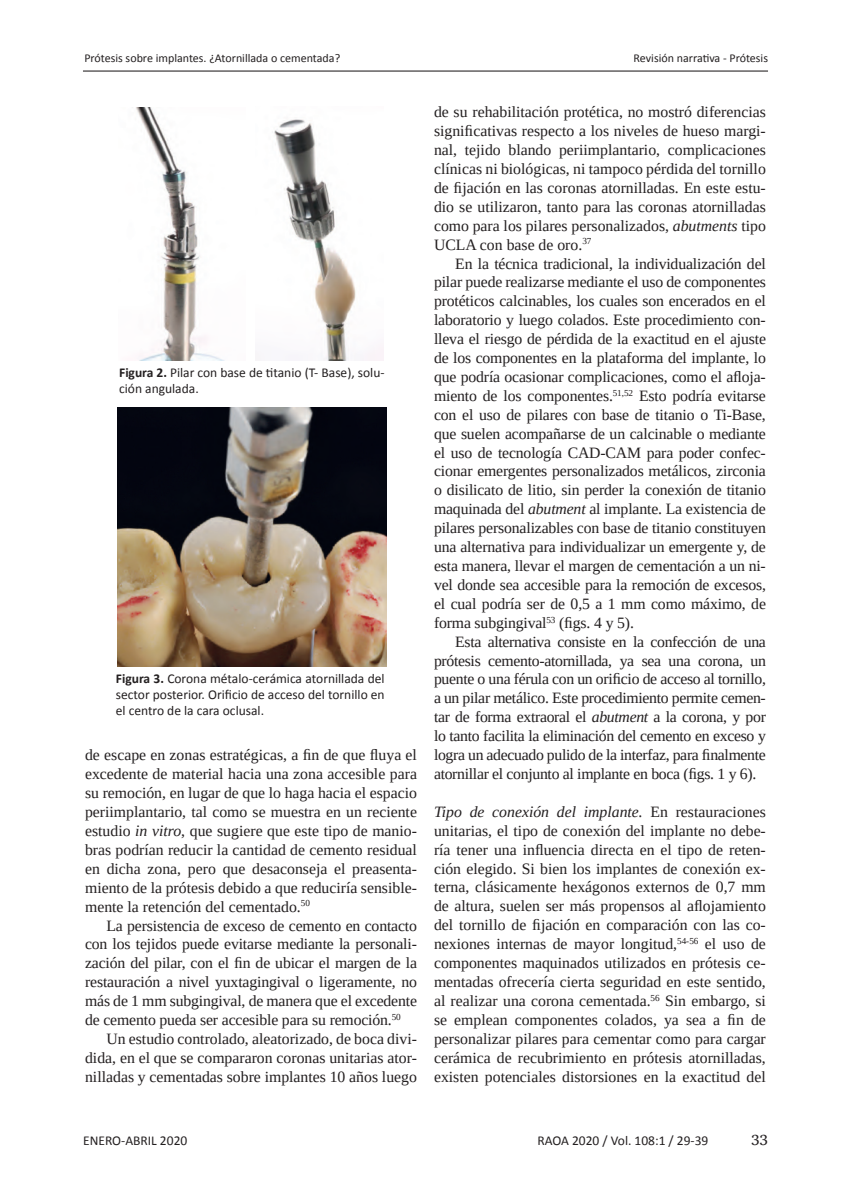
<style>
.page{position:relative;width:851px;height:1191px;background:#fff}
.page>*{position:absolute;margin:0;border:0;box-sizing:border-box;transform-origin:0 0}
.t1{font:15.75px/18.9px "Liberation Serif";color:#231f20;text-align:justify}
.t2{font:15px "Charis SIL";color:#231f20}
.t3{font:13.5px/16.2px "Calibri";color:#231f20;text-align:justify}
.t4{font:12px "Calibri";color:#231f20}
.s1{font-weight:700}
.s2{font-style:italic}
</style>
<div class="page">
<hr style="left:83px;top:71px;width:684px;height:1px;background:#231f20">
<img style="left:117px;top:407px;width:269px;height:260px">
<img style="left:136px;top:107px;width:89px;height:254px">
<img style="left:274px;top:119px;width:110px;height:241px">
<p class="t4" style="left:84px;top:50px;width:257px">Prótesis sobre implantes. ¿Atornillada o cementada?</p>
<p class="t4" style="left:633px;top:50px;width:136px">Revisión narrativa - Prótesis</p>
<p class="t3" style="left:119px;top:364px;width:267px"><span class="s1">Figura 2.</span> Pilar con base de titanio (T- Base), solu&shy;ción angulada.</p>
<p class="t3" style="left:116px;top:670px;width:270px"><span class="s1">Figura 3.</span> Corona métalo-cerámica atornillada del sector posterior. Orificio de acceso del tornillo en el centro de la cara oclusal.</p>
<p class="t1" style="left:85px;top:745px;width:333px">de escape en zonas estratégicas, a fin de que fluya el excedente de material hacia una zona accesible para su remoción, en lugar de que lo haga hacia el espacio periimplantario, tal como se muestra en un reciente estudio <span class="s2">in vitro</span>, que sugiere que este tipo de manio&shy;bras podrían reducir la cantidad de cemento residual en dicha zona, pero que desaconseja el preasenta&shy;miento de la prótesis debido a que reduciría sensible&shy;mente la retención del cementado.<sup>50</sup></p>
<p class="t1" style="left:85px;top:915px;width:333px;text-indent:21px">La persistencia de exceso de cemento en contacto con los tejidos puede evitarse mediante la personali&shy;zación del pilar, con el fin de ubicar el margen de la restauración a nivel yuxtagingival o ligeramente, no más de 1 mm subgingival, de manera que el excedente de cemento pueda ser accesible para su remoción.<sup>50</sup></p>
<p class="t1" style="left:85px;top:1029px;width:333px;text-indent:21px">Un estudio controlado, aleatorizado, de boca divi&shy;dida, en el que se compararon coronas unitarias ator&shy;nilladas y cementadas sobre implantes 10 años luego</p>
<p class="t1" style="left:434px;top:102px;width:333px">de su rehabilitación protética, no mostró diferencias significativas respecto a los niveles de hueso margi&shy;nal, tejido blando periimplantario, complicaciones clínicas ni biológicas, ni tampoco pérdida del tornillo de fijación en las coronas atornilladas. En este estu&shy;dio se utilizaron, tanto para las coronas atornilladas como para los pilares personalizados, <span class="s2">abutments</span> tipo UCLA con base de oro.<sup>37</sup></p>
<p class="t1" style="left:434px;top:254px;width:333px;text-indent:21px">En la técnica tradicional, la individualización del pilar puede realizarse mediante el uso de componentes protéticos calcinables, los cuales son encerados en el laboratorio y luego colados. Este procedimiento con&shy;lleva el riesgo de pérdida de la exactitud en el ajuste de los componentes en la plataforma del implante, lo que podría ocasionar complicaciones, como el afloja&shy;miento de los componentes.<sup>51,52</sup> Esto podría evitarse con el uso de pilares con base de titanio o Ti-Base, que suelen acompañarse de un calcinable o mediante el uso de tecnología CAD-CAM para poder confec&shy;cionar emergentes personalizados metálicos, zirconia o disilicato de litio, sin perder la conexión de titanio maquinada del <span class="s2">abutment</span> al implante. La existencia de pilares personalizables con base de titanio constituyen una alternativa para individualizar un emergente y, de esta manera, llevar el margen de cementación a un ni&shy;vel donde sea accesible para la remoción de excesos, el cual podría ser de 0,5 a 1 mm como máximo, de forma subgingival<sup>53</sup> (figs. 4 y 5).</p>
<p class="t1" style="left:434px;top:632px;width:333px;text-indent:21px">Esta alternativa consiste en la confección de una prótesis cemento-atornillada, ya sea una corona, un puente o una férula con un orificio de acceso al tornillo, a un pilar metálico. Este procedimiento permite cemen&shy;tar de forma extraoral el <span class="s2">abutment</span> a la corona, y por lo tanto facilita la eliminación del cemento en exceso y logra un adecuado pulido de la interfaz, para finalmente atornillar el conjunto al implante en boca (figs. 1 y 6).</p>
<p class="t1" style="left:434px;top:802px;width:333px"><span class="s2">Tipo de conexión del implante.</span> En restauraciones unitarias, el tipo de conexión del implante no debe&shy;ría tener una influencia directa en el tipo de reten&shy;ción elegido. Si bien los implantes de conexión ex&shy;terna, clásicamente hexágonos externos de 0,7 mm de altura, suelen ser más propensos al aflojamiento del tornillo de fijación en comparación con las co&shy;nexiones internas de mayor longitud,<sup>54-56</sup> el uso de componentes maquinados utilizados en prótesis ce&shy;mentadas ofrecería cierta seguridad en este sentido, al realizar una corona cementada.<sup>56</sup> Sin embargo, si se emplean componentes colados, ya sea a fin de personalizar pilares para cementar como para cargar cerámica de recubrimiento en prótesis atornilladas, existen potenciales distorsiones en la exactitud del</p>
<p class="t3" style="left:83px;top:1132px;width:106px">ENERO-ABRIL 2020</p>
<p class="t3" style="left:537px;top:1132px;width:172px">RAOA 2020 / Vol. 108:1 / 29-39</p>
<p class="t2" style="left:751px;top:1131px;width:18px">33</p>
</div>
